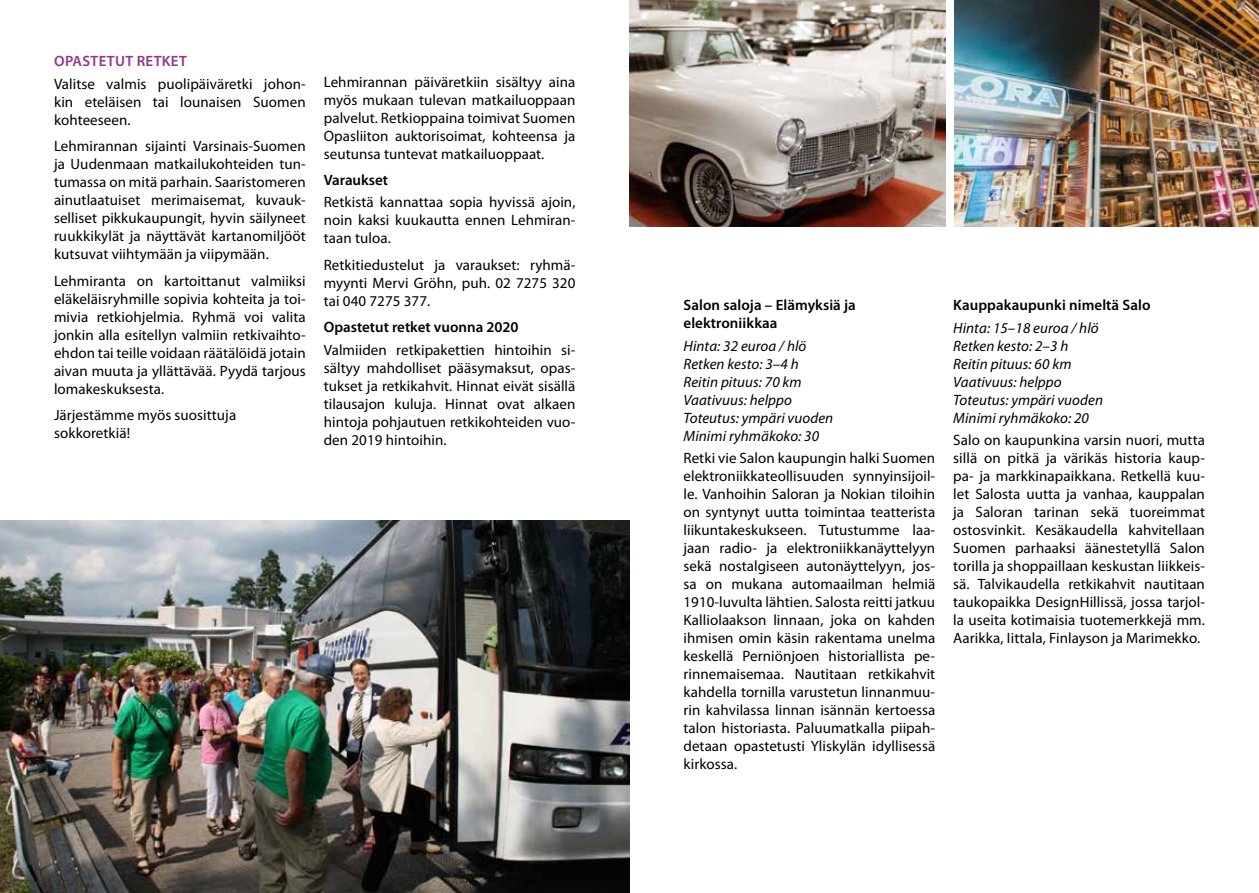
<style>
.page{position:relative;width:1259px;height:893px;background:#fff}
.page>*{position:absolute;margin:0;border:0;box-sizing:border-box;transform-origin:0 0}
.t1{font:15px/18px "Myriad Pro";letter-spacing:.005em;color:#000;text-align:justify}
.t2{font:italic 15px/18px "Myriad Pro";letter-spacing:.005em;color:#000}
.t3{font:600 15px/18px "Myriad Pro";letter-spacing:.005em;color:#000}
.t4{font:600 15px "Myriad Pro";letter-spacing:.02em;color:#93378c}
</style>
<div class="page">
<img style="left:954px;top:0;width:305px;height:226px">
<img style="left:629px;top:0;width:316px;height:226px">
<img style="left:0;top:520px;width:629px;height:373px">
<p class="t4" style="left:54px;top:52px;width:134px">OPASTETUT RETKET</p>
<p class="t1" style="left:54px;top:74px;width:253px">Valitse valmis puolipäiväretki johon&shy;kin eteläisen tai lounaisen Suomen kohteeseen.</p>
<p class="t1" style="left:54px;top:137px;width:253px">Lehmirannan sijainti Varsinais-Suomen ja Uudenmaan matkailukohteiden tun&shy;tumassa on mitä parhain. Saaristomeren ainutlaatuiset merimaisemat, kuvauk&shy;selliset pikkukaupungit, hyvin säilyneet ruukkikylät ja näyttävät kartanomiljööt kutsuvat viihtymään ja viipymään.</p>
<p class="t1" style="left:54px;top:271px;width:253px">Lehmiranta on kartoittanut valmiiksi eläkeläisryhmille sopivia kohteita ja toi&shy;mivia retkiohjelmia. Ryhmä voi valita jonkin alla esitellyn valmiin retkivaihto&shy;ehdon tai teille voidaan räätälöidä jotain aivan muuta ja yllättävää. Pyydä tarjous lomakeskuksesta.</p>
<p class="t1" style="left:54px;top:406px;width:184px">Järjestämme myös suosittuja sokkoretkiä!</p>
<p class="t1" style="left:324px;top:72px;width:253px">Lehmirannan päiväretkiin sisältyy aina myös mukaan tulevan matkailuoppaan palvelut. Retkioppaina toimivat Suomen Opasliiton auktorisoimat, kohteensa ja seutunsa tuntevat matkailuoppaat.</p>
<p class="t3" style="left:324px;top:171px;width:66px">Varaukset</p>
<p class="t1" style="left:324px;top:193px;width:253px">Retkistä kannattaa sopia hyvissä ajoin, noin kaksi kuukautta ennen Lehmiran&shy;taan tuloa.</p>
<p class="t1" style="left:324px;top:256px;width:253px">Retkitiedustelut ja varaukset: ryhmä&shy;myynti Mervi Gröhn, puh. 02 7275 320 tai 040 7275 377.</p>
<p class="t3" style="left:324px;top:318px;width:196px">Opastetut retket vuonna 2020</p>
<p class="t1" style="left:324px;top:340px;width:253px">Valmiiden retkipakettien hintoihin si&shy;sältyy mahdolliset pääsymaksut, opas&shy;tukset ja retkikahvit. Hinnat eivät sisällä tilausajon kuluja. Hinnat ovat alkaen hintoja pohjautuen retkikohteiden vuo&shy;den 2019 hintoihin.</p>
<p class="t3" style="left:683px;top:296px;width:174px">Salon saloja – Elämyksiä ja elektroniikkaa</p>
<p class="t2" style="left:683px;top:336px;width:151px">Hinta: 32 euroa / hlö<br>Retken kesto: 3–4 h<br>Reitin pituus: 70 km<br>Vaativuus: helppo<br>Toteutus: ympäri vuoden<br>Minimi ryhmäkoko: 30</p>
<p class="t1" style="left:683px;top:449px;width:253px">Retki vie Salon kaupungin halki Suomen elektroniikkateollisuuden synnyinsijoil&shy;le. Vanhoihin Saloran ja Nokian tiloihin on syntynyt uutta toimintaa teatterista liikuntakeskukseen. Tutustumme laa&shy;jaan radio- ja elektroniikkanäyttelyyn sekä nostalgiseen autonäyttelyyn, jos&shy;sa on mukana automaailman helmiä 1910-luvulta lähtien. Salosta reitti jatkuu Kalliolaakson linnaan, joka on kahden ihmisen omin käsin rakentama unelma keskellä Perniönjoen historiallista pe&shy;rinnemaisemaa. Nautitaan retkikahvit kahdella tornilla varustetun linnanmuu&shy;rin kahvilassa linnan isännän kertoessa talon historiasta. Paluumatkalla piipah&shy;detaan opastetusti Yliskylän idyllisessä kirkossa.</p>
<p class="t3" style="left:953px;top:296px;width:199px">Kauppakaupunki nimeltä Salo</p>
<p class="t2" style="left:953px;top:318px;width:151px">Hinta: 15–18 euroa / hlö<br>Retken kesto: 2–3 h<br>Reitin pituus: 60 km<br>Vaativuus: helppo<br>Toteutus: ympäri vuoden<br>Minimi ryhmäkoko: 20</p>
<p class="t1" style="left:953px;top:431px;width:253px">Salo on kaupunkina varsin nuori, mutta sillä on pitkä ja värikäs historia kaup&shy;pa- ja markkinapaikkana. Retkellä kuu&shy;let Salosta uutta ja vanhaa, kauppalan ja Saloran tarinan sekä tuoreimmat ostosvinkit. Kesäkaudella kahvitellaan Suomen parhaaksi äänestetyllä Salon torilla ja shoppaillaan keskustan liikkeis&shy;sä. Talvikaudella retkikahvit nautitaan taukopaikka DesignHillissä, jossa tarjol&shy;la useita kotimaisia tuotemerkkejä mm.<br>Aarikka, Iittala, Finlayson ja Marimekko.</p>
</div>
